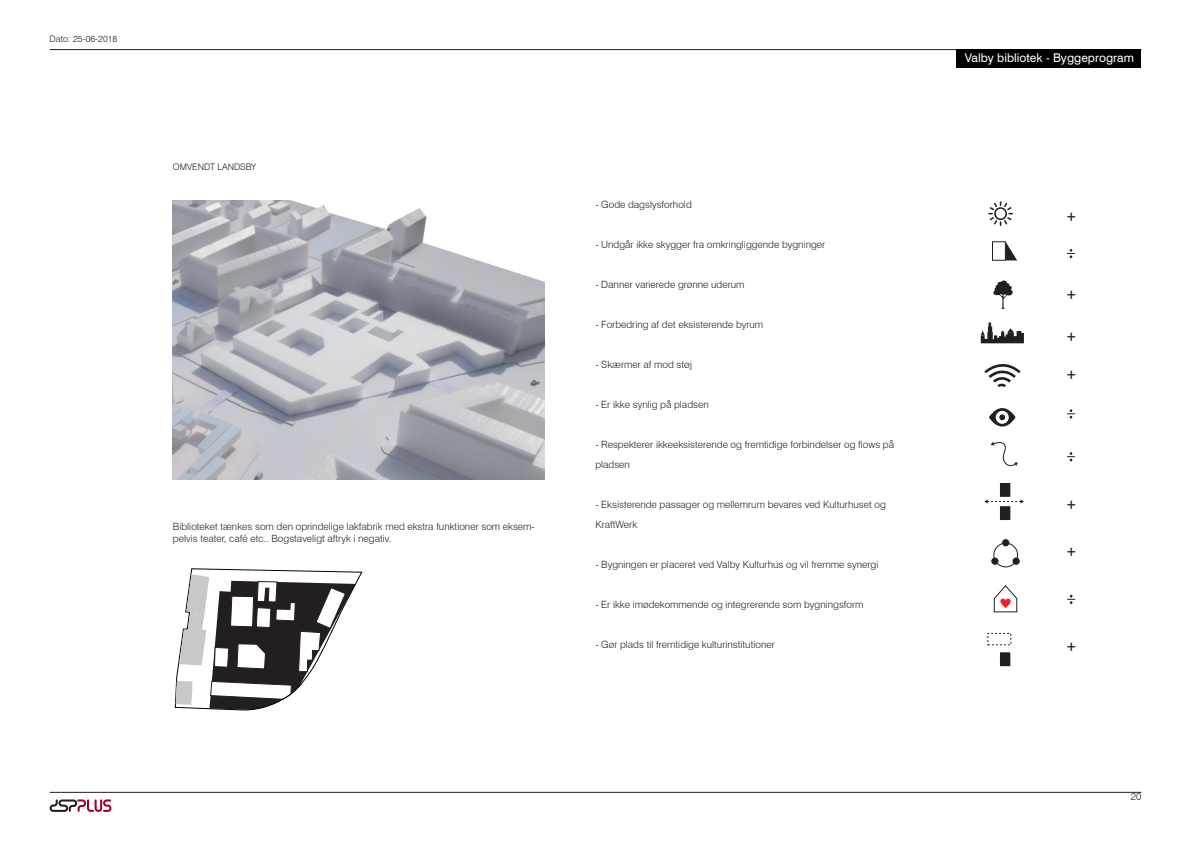
<style>
.page{position:relative;width:1191px;height:842px;background:#fff}
.page>*{position:absolute;margin:0;border:0;box-sizing:border-box;transform-origin:0 0}
.t1{font:18.4px/38.1px "Calibri";color:#231f20}
.t2{font:12px "Swiss 721 BT";color:#fff}
.t3{font:300 10px/20px "Swiss 721 BT";color:#231f20}
.t4{font:300 9px "Swiss 721 BT";color:#231f20}
</style>
<div class="page">
<hr style="left:50px;top:49px;width:1091px;height:1px;background:#231f20">
<div style="left:956px;top:50px;width:185px;height:18px;background:#000001"></div>
<hr style="left:50px;top:792px;width:1091px;height:1px;background:#231f20">
<svg style="left:50px;top:799px;width:61px;height:13px"></svg>
<svg style="left:1067px;top:249px;width:8px;height:9px"></svg>
<svg style="left:1067px;top:409px;width:8px;height:9px"></svg>
<svg style="left:1067px;top:452px;width:8px;height:9px"></svg>
<svg style="left:175px;top:568px;width:187px;height:143px"></svg>
<img style="left:173px;top:201px;width:371px;height:279px">
<svg style="left:993px;top:280px;width:19px;height:29px"></svg>
<svg style="left:988px;top:201px;width:25px;height:25px"></svg>
<svg style="left:980px;top:323px;width:44px;height:20px"></svg>
<svg style="left:984px;top:364px;width:36px;height:23px"></svg>
<div style="left:992px;top:242px;width:13px;height:18px;border:1px solid #231f20"></div>
<svg style="left:1005px;top:242px;width:12px;height:18px"></svg>
<svg style="left:989px;top:408px;width:26px;height:19px"></svg>
<div style="left:1001px;top:539px;width:8px;height:8px;background:#231f20;border-radius:50%"></div>
<div style="left:1001px;top:538px;width:9px;height:9px;border:1px solid #fff;border-radius:50%"></div>
<div style="left:1012px;top:557px;width:8px;height:8px;background:#231f20;border-radius:50%"></div>
<div style="left:1011px;top:557px;width:9px;height:8px;border:1px solid #fff;border-radius:50%"></div>
<div style="left:990px;top:557px;width:9px;height:8px;background:#231f20;border-radius:50%"></div>
<div style="left:990px;top:557px;width:9px;height:8px;border:1px solid #fff;border-radius:50%"></div>
<div style="left:993px;top:543px;width:24px;height:24px;border:1px solid #231f20;border-radius:50%"></div>
<div style="left:999px;top:482px;width:11px;height:15px;background:#231f20"></div>
<div style="left:999px;top:482px;width:12px;height:15px;border:1px solid #fff"></div>
<div style="left:999px;top:506px;width:11px;height:14px;background:#231f20"></div>
<div style="left:999px;top:505px;width:12px;height:16px;border:1px solid #fff"></div>
<svg style="left:984px;top:499px;width:40px;height:4px"></svg>
<div style="left:999px;top:652px;width:11px;height:15px;background:#231f20"></div>
<div style="left:999px;top:652px;width:12px;height:15px;border:1px solid #fff"></div>
<svg style="left:990px;top:442px;width:28px;height:25px"></svg>
<svg style="left:994px;top:585px;width:23px;height:27px"></svg>
<svg style="left:1067px;top:595px;width:8px;height:9px"></svg>
<p class="t4" style="left:50px;top:34px;width:69px">Dato: 25-06-2018</p>
<p class="t4" style="left:173px;top:162px;width:85px">OMVENDT LANDSBY</p>
<p class="t3" style="left:173px;top:520px;width:363px;line-height:12px">Biblioteket tænkes som den oprindelige lakfabrik med ekstra funktioner som eksem&shy;pelvis teater, café etc.. Bogstaveligt aftryk i negativ.</p>
<p class="t3" style="left:595px;top:195px;width:98px">- Gode dagslysforhold</p>
<p class="t3" style="left:595px;top:235px;width:231px">- Undgår ikke skygger fra omkringliggende bygninger</p>
<p class="t3" style="left:595px;top:275px;width:151px">- Danner varierede grønne uderum</p>
<p class="t3" style="left:595px;top:315px;width:169px">- Forbedring af det eksisterende byrum</p>
<p class="t3" style="left:595px;top:355px;width:98px">- Skærmer af mod støj</p>
<p class="t3" style="left:595px;top:395px;width:115px">- Er ikke synlig på pladsen</p>
<p class="t3" style="left:595px;top:435px;width:300px">- Respekterer ikkeeksisterende og fremtidige forbindelser og flows på pladsen</p>
<p class="t3" style="left:595px;top:495px;width:292px">- Eksisterende passager og mellemrum bevares ved Kulturhuset og<br>KraftWerk</p>
<p class="t3" style="left:595px;top:555px;width:285px">- Bygningen er placeret ved Valby Kulturhus og vil fremme synergi</p>
<p class="t3" style="left:595px;top:595px;width:270px">- Er ikke imødekommende og integrerende som bygningsform</p>
<p class="t3" style="left:595px;top:635px;width:181px">- Gør plads til fremtidige kulturinstitutioner</p>
<p class="t2" style="left:964px;top:53px;width:171px">Valby bibliotek - Byggeprogram</p>
<h1 class="t1" style="left:1066px;top:197px;width:11px">+</h1>
<h1 class="t1" style="left:1066px;top:274px;width:11px">+</h1>
<h1 class="t1" style="left:1066px;top:317px;width:11px">+ +</h1>
<h1 class="t1" style="left:1066px;top:484px;width:11px">+</h1>
<h1 class="t1" style="left:1066px;top:532px;width:11px">+</h1>
<h1 class="t1" style="left:1066px;top:626px;width:11px">+</h1>
<p class="t3" style="left:1130px;top:786px;width:12px">20</p>
</div>
